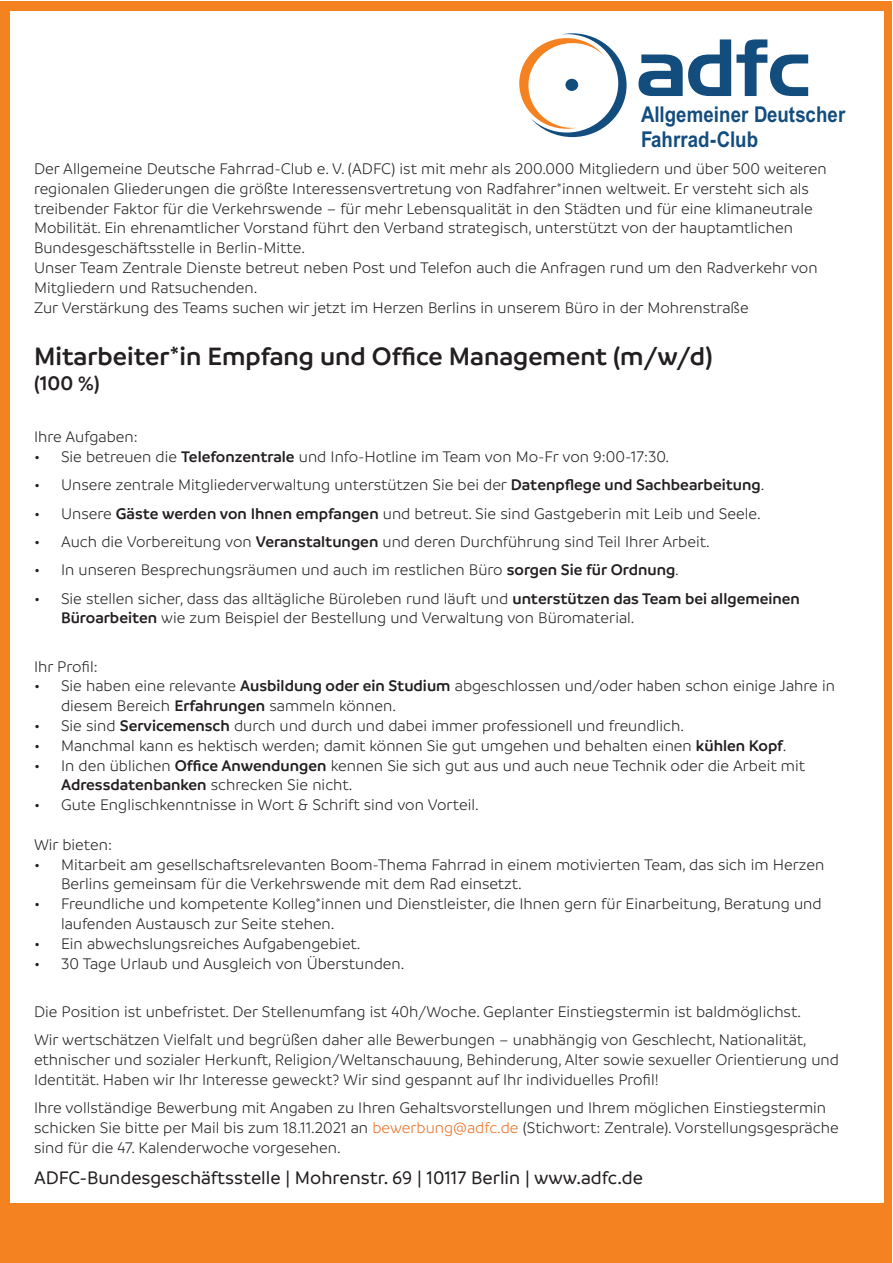
<style>
.page{position:relative;width:893px;height:1263px;background:#fff}
.page>*{position:absolute;margin:0;border:0;box-sizing:border-box;transform-origin:0 0}
.t1{font:600 27px "Branding";color:#231f20}
.t2{font:700 21.75px/24.9px "Arial Narrow";color:#134d7e;scale:1.04 1}
.t3{font:600 21px "Branding";color:#231f20}
.t4{font:500 19.5px "Branding";color:#231f20}
.t5{font:300 16.5px/19.8px "Branding";color:#231f20}
.s1{font-weight:600}
.s2{color:#e97125}
</style>
<div class="page">
<div style="left:0;top:1px;width:892px;height:1261px;background:#f58220"></div>
<div style="left:10px;top:11px;width:874px;height:1192px;background:#fff"></div>
<svg style="left:638px;top:39px;width:170px;height:57px"></svg>
<svg style="left:519px;top:33px;width:108px;height:104px"></svg>
<div style="left:565px;top:79px;width:13px;height:12px;background:#134d7e;border-radius:50%"></div>
<p class="t2" style="left:641px;top:102px;width:198px">Allgemeiner Deutscher<br>Fahrrad-Club</p>
<p class="t5" style="left:34px;top:159px;width:794px">Der Allgemeine Deutsche Fahrrad-Club e. V. (ADFC) ist mit mehr als 200.000 Mitgliedern und über 500 weiteren regionalen Gliederungen die größte Interessensvertretung von Radfahrer*innen weltweit. Er versteht sich als treibender Faktor für die Verkehrswende – für mehr Lebensqualität in den Städten und für eine klimaneutrale Mobilität. Ein ehrenamtlicher Vorstand führt den Verband strategisch, unterstützt von der hauptamtlichen Bundesgeschäftsstelle in Berlin-Mitte.</p>
<p class="t5" style="left:34px;top:258px;width:785px">Unser Team Zentrale Dienste betreut neben Post und Telefon auch die Anfragen rund um den Radverkehr von<br>Mitgliedern und Ratsuchenden.</p>
<p class="t5" style="left:34px;top:297px;width:716px">Zur Verstärkung des Teams suchen wir jetzt im Herzen Berlins in unserem Büro in der Mohrenstraße</p>
<p class="t1" style="left:34px;top:341px;width:680px">Mitarbeiter*in Empfang und Office Management (m/w/d)</p>
<p class="t3" style="left:34px;top:372px;width:67px">(100 %)</p>
<p class="t5" style="left:34px;top:427px;width:105px">Ihre Aufgaben:</p>
<p class="t5" style="left:34px;top:447px;width:637px">• Sie betreuen die <span class="s1">Telefonzentrale</span> und Info-Hotline im Team von Mo-Fr von 9:00-17:30.</p>
<p class="t5" style="left:34px;top:475px;width:732px">• Unsere zentrale Mitgliederverwaltung unterstützen Sie bei der <span class="s1">Datenpflege und Sachbearbeitung</span>.</p>
<p class="t5" style="left:34px;top:504px;width:728px">• Unsere <span class="s1">Gäste werden von Ihnen empfangen</span> und betreut. Sie sind Gastgeberin mit Leib und Seele.</p>
<p class="t5" style="left:34px;top:532px;width:677px">• Auch die Vorbereitung von <span class="s1">Veranstaltungen</span> und deren Durchführung sind Teil Ihrer Arbeit.</p>
<p class="t5" style="left:34px;top:560px;width:646px">• In unseren Besprechungsräumen und auch im restlichen Büro <span class="s1">sorgen Sie für Ordnung</span>.</p>
<p class="t5" style="left:61px;top:589px;width:740px;text-indent:-27px">• Sie stellen sicher, dass das alltägliche Büroleben rund läuft und <span class="s1">unterstützen das Team bei allgemeinen<br>Büroarbeiten</span> wie zum Beispiel der Bestellung und Verwaltung von Büromaterial.</p>
<p class="t5" style="left:34px;top:656px;width:65px">Ihr Profil:</p>
<p class="t5" style="left:61px;top:676px;width:775px;text-indent:-27px">• Sie haben eine relevante <span class="s1">Ausbildung oder ein Studium</span> abgeschlossen und/oder haben schon einige Jahre in diesem Bereich <span class="s1">Erfahrungen</span> sammeln können.</p>
<p class="t5" style="left:34px;top:716px;width:652px">• Sie sind <span class="s1">Servicemensch</span> durch und durch und dabei immer professionell und freundlich.</p>
<p class="t5" style="left:34px;top:736px;width:754px">• Manchmal kann es hektisch werden; damit können Sie gut umgehen und behalten einen <span class="s1">kühlen Kopf</span>.</p>
<p class="t5" style="left:61px;top:755px;width:746px;text-indent:-27px">• In den üblichen <span class="s1">Office Anwendungen</span> kennen Sie sich gut aus und auch neue Technik oder die Arbeit mit<br><span class="s1">Adressdatenbanken</span> schrecken Sie nicht.</p>
<p class="t5" style="left:34px;top:795px;width:446px">• Gute Englischkenntnisse in Wort &amp; Schrift sind von Vorteil.</p>
<p class="t5" style="left:34px;top:835px;width:79px">Wir bieten:</p>
<p class="t5" style="left:61px;top:854px;width:765px;text-indent:-27px">• Mitarbeit am gesellschaftsrelevanten Boom-Thema Fahrrad in einem motivierten Team, das sich im Herzen<br>Berlins gemeinsam für die Verkehrswende mit dem Rad einsetzt.</p>
<p class="t5" style="left:61px;top:894px;width:762px;text-indent:-27px">• Freundliche und kompetente Kolleg*innen und Dienstleister, die Ihnen gern für Einarbeitung, Beratung und laufenden Austausch zur Seite stehen.</p>
<p class="t5" style="left:34px;top:934px;width:328px">• Ein abwechslungsreiches Aufgabengebiet.</p>
<p class="t5" style="left:34px;top:953px;width:372px">• 30 Tage Urlaub und Ausgleich von Überstunden.</p>
<p class="t5" style="left:34px;top:1002px;width:768px">Die Position ist unbefristet. Der Stellenumfang ist 40h/Woche. Geplanter Einstiegstermin ist baldmöglichst.</p>
<p class="t5" style="left:34px;top:1030px;width:806px">Wir wertschätzen Vielfalt und begrüßen daher alle Bewerbungen – unabhängig von Geschlecht, Nationalität, ethnischer und sozialer Herkunft, Religion/Weltanschauung, Behinderung, Alter sowie sexueller Orientierung und<br>Identität. Haben wir Ihr Interesse geweckt? Wir sind gespannt auf Ihr individuelles Profil!</p>
<p class="t5" style="left:34px;top:1098px;width:806px">Ihre vollständige Bewerbung mit Angaben zu Ihren Gehaltsvorstellungen und Ihrem möglichen Einstiegstermin schicken Sie bitte per Mail bis zum 18.11.2021 an <span class="s2">bewerbung@adfc.de</span> (Stichwort: Zentrale). Vorstellungsgespräche sind für die 47. Kalenderwoche vorgesehen.</p>
<p class="t4" style="left:34px;top:1168px;width:610px">ADFC-Bundesgeschäftsstelle | Mohrenstr. 69 | 10117 Berlin | www.adfc.de</p>
</div>
